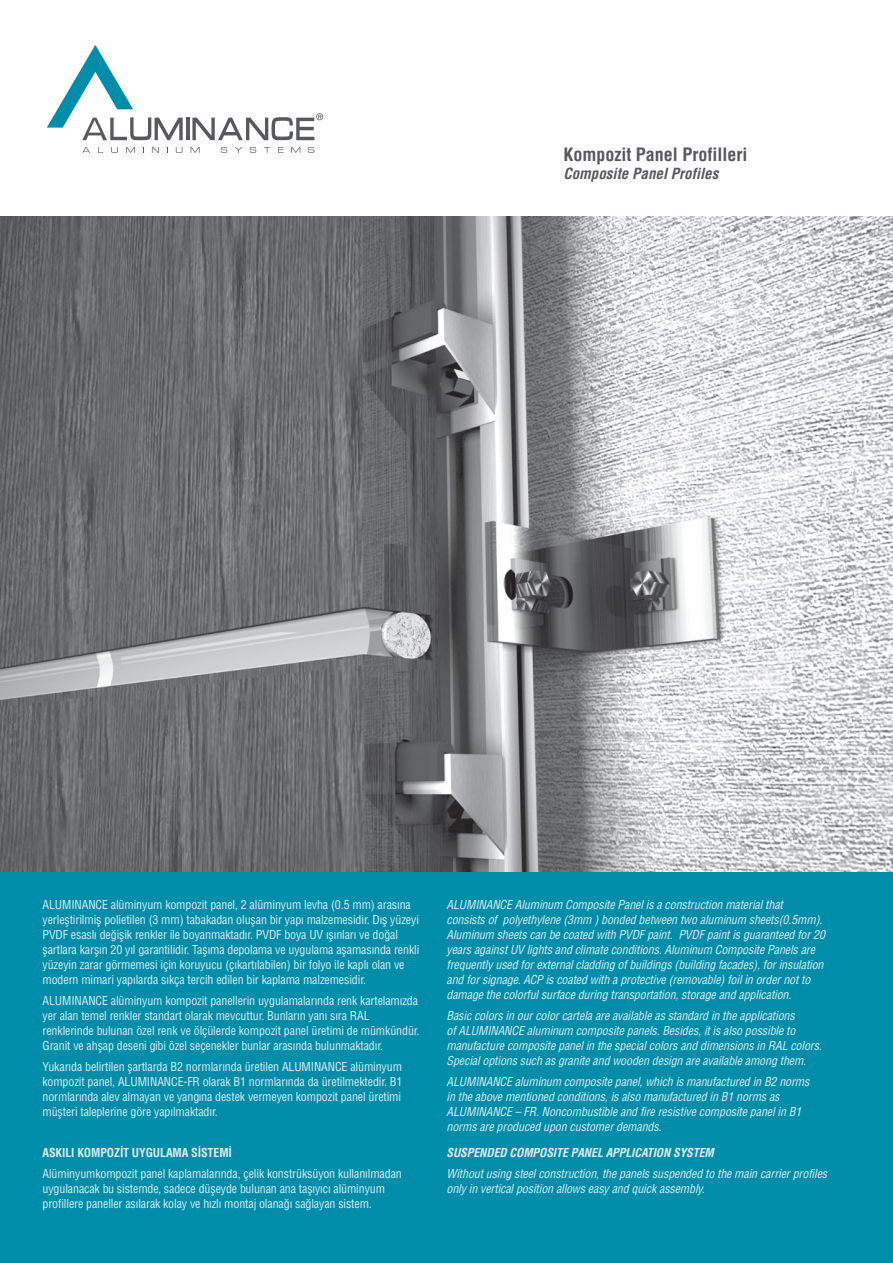
<style>
.page{position:relative;width:893px;height:1263px;background:#fff}
.page>*{position:absolute;margin:0;border:0;box-sizing:border-box;transform-origin:0 0}
.t1{font:18px "Helvetica Cond Bold Tr";color:#58595b}
.t2{font:15px "Helvetica Cond Bold Ita Tr";color:#58595b}
.t3{font:12px/15px "Helvetica Cond Normal Tr";letter-spacing:-.01em;color:#ddedf2}
.t4{font:12px/15px "Helvetica Cond Italic Tr";letter-spacing:-.01em;color:#ddedf2}
.t5{font:12px "Helvetica Cond Bold Ita Tr";letter-spacing:-.01em;color:#ddedf2}
.t6{font:12px "Helvetica Cond Bold Tr";letter-spacing:-.01em;color:#ddedf2}
</style>
<div class="page">
<div style="left:0;top:872px;width:893px;height:391px;background:#008da9"></div>
<svg style="left:47px;top:45px;width:136px;height:95px"></svg>
<hr style="left:186px;top:118px;width:3px;height:22px;background:#58595b">
<svg style="left:192px;top:113px;width:131px;height:27px"></svg>
<svg style="left:82px;top:147px;width:8px;height:6px"></svg>
<svg style="left:111px;top:147px;width:7px;height:6px"></svg>
<svg style="left:126px;top:147px;width:9px;height:6px"></svg>
<svg style="left:152px;top:147px;width:7px;height:6px"></svg>
<svg style="left:176px;top:147px;width:6px;height:6px"></svg>
<svg style="left:191px;top:147px;width:9px;height:6px"></svg>
<svg style="left:221px;top:147px;width:6px;height:6px"></svg>
<svg style="left:235px;top:147px;width:7px;height:6px"></svg>
<svg style="left:250px;top:147px;width:6px;height:6px"></svg>
<svg style="left:264px;top:147px;width:6px;height:6px"></svg>
<svg style="left:278px;top:147px;width:6px;height:6px"></svg>
<svg style="left:291px;top:147px;width:9px;height:6px"></svg>
<svg style="left:308px;top:147px;width:6px;height:6px"></svg>
<img style="left:0;top:217px;width:893px;height:655px">
<h1 class="t1" style="left:563px;top:143px;width:186px">Kompozit Panel Profilleri</h1>
<p class="t2" style="left:563px;top:164px;width:157px">Composite Panel Profiles</p>
<p class="t3" style="left:43px;top:897px;width:378px">ALUMINANCE alüminyum kompozit panel, 2 alüminyum levha (0.5 mm) arasına yerleştirilmiş polietilen (3 mm) tabakadan oluşan bir yapı malzemesidir. Dış yüzeyi PVDF esaslı değişik renkler ile boyanmaktadır. PVDF boya UV ışınları ve doğal şartlara karşın 20 yıl garantilidir. Taşıma depolama ve uygulama aşamasında renkli yüzeyin zarar görmemesi için koruyucu (çıkartılabilen) bir folyo ile kaplı olan ve modern mimari yapılarda sıkça tercih edilen bir kaplama malzemesidir.</p>
<p class="t3" style="left:43px;top:993px;width:379px">ALUMINANCE alüminyum kompozit panellerin uygulamalarında renk kartelamızda yer alan temel renkler standart olarak mevcuttur. Bunların yanı sıra RAL renklerinde bulunan özel renk ve ölçülerde kompozit panel üretimi de mümkündür.<br>Granit ve ahşap deseni gibi özel seçenekler bunlar arasında bulunmaktadır.</p>
<p class="t3" style="left:43px;top:1058px;width:361px;text-align:justify">Yukarıda belirtilen şartlarda B2 normlarında üretilen ALUMINANCE alüminyum kompozit panel, ALUMINANCE-FR olarak B1 normlarında da üretilmektedir. B1 normlarında alev almayan ve yangına destek vermeyen kompozit panel üretimi müşteri taleplerine göre yapılmaktadır.</p>
<p class="t6" style="left:43px;top:1145px;width:191px">ASKILI KOMPOZİT UYGULAMA SİSTEMİ</p>
<p class="t3" style="left:43px;top:1165px;width:361px">Alüminyumkompozit panel kaplamalarında, çelik konstrüksüyon kullanılmadan uygulanacak bu sistemde, sadece düşeyde bulunan ana taşıyıcı alüminyum profillere paneller asılarak kolay ve hızlı montaj olanağı sağlayan sistem.</p>
<p class="t4" style="left:446px;top:897px;width:380px">ALUMINANCE Aluminum Composite Panel is a construction material that<br>consists of polyethylene (3mm ) bonded between two aluminum sheets(0.5mm).<br>Aluminum sheets can be coated with PVDF paint. PVDF paint is guaranteed for 20 years against UV lights and climate conditions. Aluminum Composite Panels are frequently used for external cladding of buildings (building facades), for insulation and for signage. ACP is coated with a protective (removable) foil in order not to damage the colorful surface during transportation, storage and application.</p>
<p class="t4" style="left:446px;top:1008px;width:377px">Basic colors in our color cartela are available as standard in the applications<br>of ALUMINANCE aluminum composite panels. Besides, it is also possible to manufacture composite panel in the special colors and dimensions in RAL colors.<br>Special options such as granite and wooden design are available among them.</p>
<p class="t4" style="left:446px;top:1073px;width:364px">ALUMINANCE aluminum composite panel, which is manufactured in B2 norms in the above mentioned conditions, is also manufactured in B1 norms as ALUMINANCE – FR. Noncombustible and fire resistive composite panel in B1 norms are produced upon customer demands.</p>
<p class="t5" style="left:446px;top:1145px;width:269px">SUSPENDED COMPOSITE PANEL APPLICATION SYSTEM</p>
<p class="t4" style="left:446px;top:1165px;width:382px">Without using steel construction, the panels suspended to the main carrier profiles only in vertical position allows easy and quick assembly.</p>
</div>
